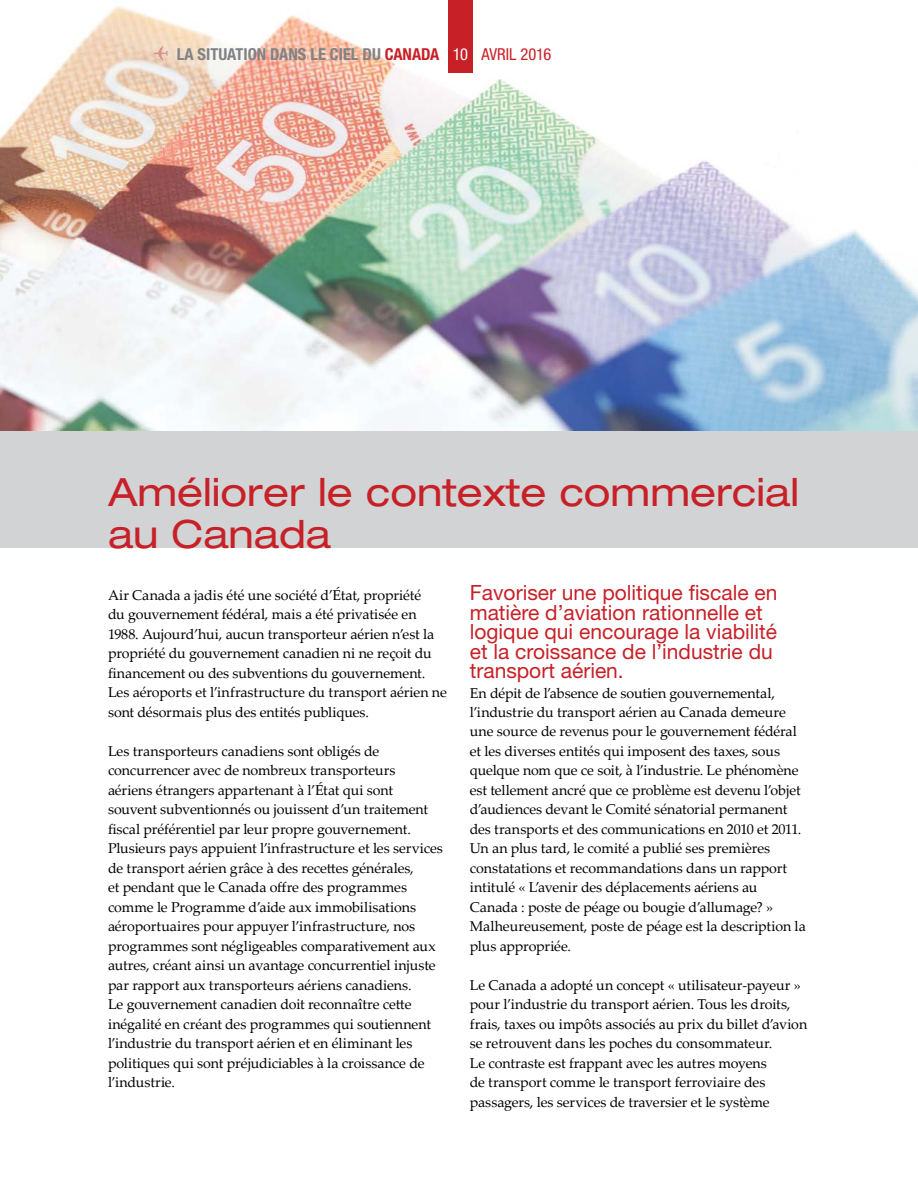
<style>
.page{position:relative;width:918px;height:1188px;background:#fff}
.page>*{position:absolute;margin:0;border:0;box-sizing:border-box;transform-origin:0 0}
.t1{font:expanded 39px/42px "Helvetica Neue LT Std";color:#c82027}
.t2{font:21px/19.5px "Helvetica Neue LT Std";color:#c82027}
.t3{font:700 condensed 16.5px "Helvetica Neue LT Std";color:#808285}
.t4{font:14.25px/19.5px "Palatino Linotype";letter-spacing:-.005em;color:#000}
.s1{color:#c82027}
.s2{font-weight:400;color:#fff}
.s3{font-weight:400;color:#c82027}
</style>
<div class="page">
<img style="left:0;top:6px;width:918px;height:425px">
<div style="left:0;top:431px;width:918px;height:117px;background:#d1d3d4"></div>
<div style="left:448px;top:0;width:25px;height:72px;background:#c82027"></div>
<svg style="left:154px;top:46px;width:14px;height:14px"></svg>
<p class="t3" style="left:177px;top:44px;width:376px">LA SITUATION DANS LE CIEL DU <span class="s1">CANADA</span> <span class="s2">10</span> <span class="s3">AVRIL 2016</span></p>
<h1 class="t1" style="left:108px;top:470px;width:693px">Améliorer le contexte commercial au Canada</h1>
<p class="t4" style="left:108px;top:585px;width:340px">Air Canada a jadis été une société d’État, propriété<br>du gouvernement fédéral, mais a été privatisée en 1988. Aujourd’hui, aucun transporteur aérien n’est la propriété du gouvernement canadien ni ne reçoit du financement ou des subventions du gouvernement.<br>Les aéroports et l’infrastructure du transport aérien ne sont désormais plus des entités publiques.</p>
<p class="t4" style="left:108px;top:741px;width:336px">Les transporteurs canadiens sont obligés de concurrencer avec de nombreux transporteurs aériens étrangers appartenant à l’État qui sont souvent subventionnés ou jouissent d’un traitement fiscal préférentiel par leur propre gouvernement.<br>Plusieurs pays appuient l’infrastructure et les services de transport aérien grâce à des recettes générales,<br>et pendant que le Canada offre des programmes comme le Programme d’aide aux immobilisations aéroportuaires pour appuyer l’infrastructure, nos programmes sont négligeables comparativement aux autres, créant ainsi un avantage concurrentiel injuste par rapport aux transporteurs aériens canadiens.<br>Le gouvernement canadien doit reconnaître cette inégalité en créant des programmes qui soutiennent l’industrie du transport aérien et en éliminant les politiques qui sont préjudiciables à la croissance de l’industrie.</p>
<h2 class="t2" style="left:470px;top:583px;width:309px">Favoriser une politique fiscale en matière d’aviation rationnelle et logique qui encourage la viabilité et la croissance de l’industrie du transport aérien.</h2>
<p class="t4" style="left:470px;top:682px;width:338px">En dépit de l’absence de soutien gouvernemental, l’industrie du transport aérien au Canada demeure une source de revenus pour le gouvernement fédéral et les diverses entités qui imposent des taxes, sous quelque nom que ce soit, à l’industrie. Le phénomène est tellement ancré que ce problème est devenu l’objet d’audiences devant le Comité sénatorial permanent des transports et des communications en 2010 et 2011.<br>Un an plus tard, le comité a publié ses premières constatations et recommandations dans un rapport intitulé « L’avenir des déplacements aériens au Canada : poste de péage ou bougie d’allumage? » Malheureusement, poste de péage est la description la plus appropriée.</p>
<p class="t4" style="left:470px;top:975px;width:339px">Le Canada a adopté un concept « utilisateur-payeur » pour l’industrie du transport aérien. Tous les droits, frais, taxes ou impôts associés au prix du billet d’avion se retrouvent dans les poches du consommateur.<br>Le contraste est frappant avec les autres moyens<br>de transport comme le transport ferroviaire des passagers, les services de traversier et le système</p>
</div>
